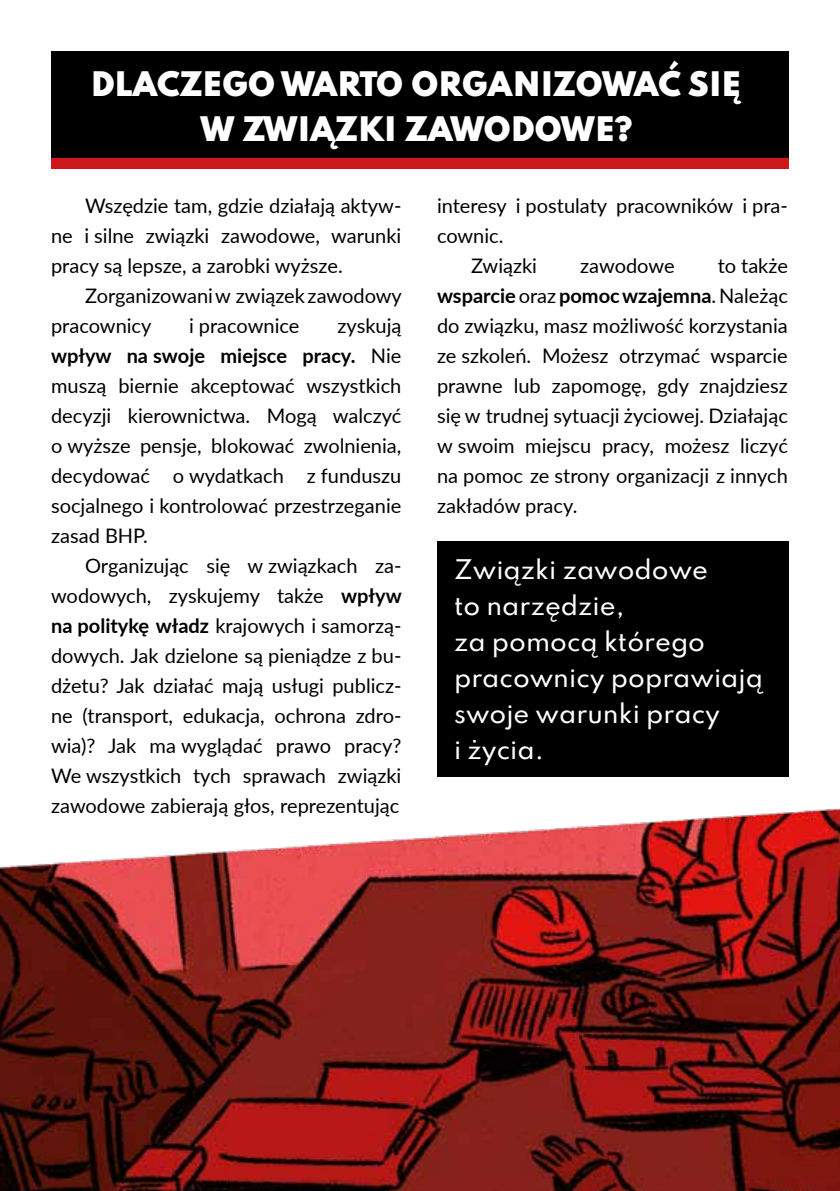
<style>
.page{position:relative;width:840px;height:1191px;background:#fff}
.page>*{position:absolute;margin:0;border:0;box-sizing:border-box;transform-origin:0 0}
.t1{font:900 30px/45px "Spartan";color:#fff;text-align:center}
.t2{font:500 24px/36px "Spartan";color:#fff}
.t3{font:20px/30px "Lato";color:#000;text-align:justify}
.s1{font-weight:700}
</style>
<div class="page">
<div style="left:437px;top:541px;width:351px;height:236px;background:#000"></div>
<img style="left:0;top:602px;width:839px;height:589px">
<div style="left:51px;top:51px;width:737px;height:113px;background:#000"></div>
<div style="left:51px;top:158px;width:737px;height:10px;background:#cd1719"></div>
<h1 class="t1" style="left:91px;top:61px;width:652px">DLACZEGO WARTO ORGANIZOWAĆ SIĘ<br>W ZWIĄZKI ZAWODOWE?</h1>
<p class="t3" style="left:51px;top:190px;width:351px;text-indent:34px">Wszędzie tam, gdzie działają aktyw&shy;ne i silne związki zawodowe, warunki pracy są lepsze, a zarobki wyższe.</p>
<p class="t3" style="left:51px;top:280px;width:352px;text-indent:34px">Zorganizowani w związek zawodowy pracownicy</p>
<p class="t3" style="left:51px;top:310px;width:352px;text-indent:286px">zyskują <span class="s1">wpływ na swoje miejsce pracy.</span> Nie muszą biernie akceptować wszystkich decyzji kierownictwa. Mogą walczyć o wyższe pensje, blokować zwolnienia, decydować o wydatkach z funduszu socjalnego i kontrolować przestrzeganie zasad BHP.</p>
<p class="t3" style="left:51px;top:550px;width:352px;text-indent:34px">Organizując się w związkach za&shy;wodowych, zyskujemy także <span class="s1">wpływ na politykę władz</span> krajowych i samorzą&shy;dowych. Jak dzielone są pieniądze z bu&shy;dżetu? Jak działać mają usługi publicz&shy;ne (transport, edukacja, ochrona zdro&shy;wia)? Jak ma wyglądać prawo pracy?<br>We wszystkich tych sprawach związki zawodowe zabierają głos, reprezentując</p>
<p class="t3" style="left:189px;top:310px;width:112px">i pracownice</p>
<p class="t3" style="left:437px;top:190px;width:352px">interesy i postulaty pracowników i pra-</p>
<p class="t3" style="left:437px;top:220px;width:68px">cownic.</p>
<p class="t3" style="left:471px;top:250px;width:67px">Związki</p>
<p class="t3" style="left:580px;top:250px;width:96px">zawodowe</p>
<p class="t3" style="left:437px;top:250px;width:352px;text-indent:280px">to także <span class="s1">wsparcie</span> oraz <span class="s1">pomoc wzajemna</span>. Należąc do związku, masz możliwość korzystania ze szkoleń. Możesz otrzymać wsparcie prawne lub zapomogę, gdy znajdziesz się w trudnej sytuacji życiowej. Działając w swoim miejscu pracy, możesz liczyć na pomoc ze strony organizacji z innych zakładów pracy.</p>
<p class="t2" style="left:454px;top:550px;width:310px">Związki zawodowe<br>to narzędzie,<br>za pomocą którego pracownicy poprawiają swoje warunki pracy<br>i życia.</p>
</div>
